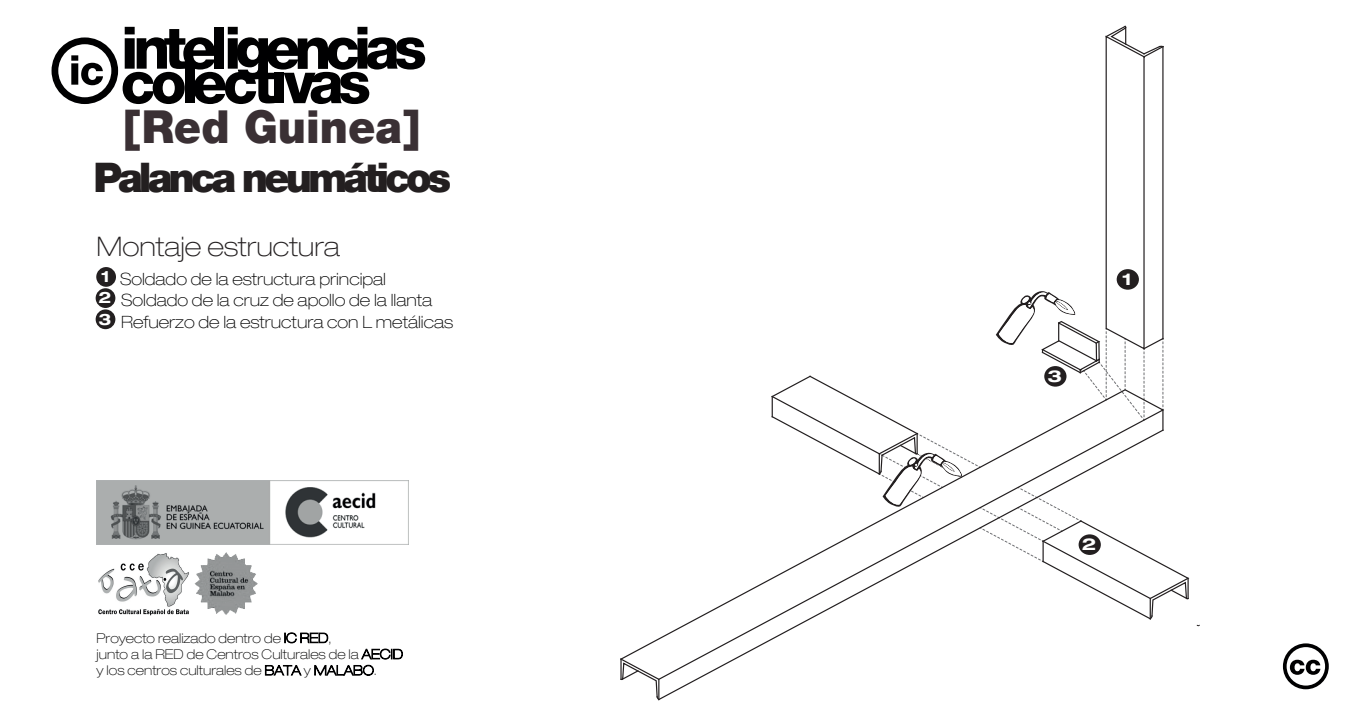
<style>
.page{position:relative;width:1350px;height:717px;background:#fff}
.page>*{position:absolute;margin:0;border:0;box-sizing:border-box;transform-origin:0 0}
.t1{font:900 45.45px "Helvetica 95";color:#3a3034;scale:.96 1}
.t2{font:900 40.65px "Helvetica 95";letter-spacing:-.1em;color:#231f20}
.t3{font:100 expanded 27px "Helvetica Neue LT Std";color:#231f20}
.t4{font:100 expanded 16.95px "Helvetica Neue LT Std";color:#000001}
.t5{font:700 expanded 16.35px "Helvetica Neue LT Std";color:#fff;scale:1.08 1}
.t6{font:100 expanded 13.5px/16.2px "Helvetica Neue LT Std";color:#000001}
.s1{font-weight:700;font-size:15.75px;color:#fff}
</style>
<div class="page">
<svg style="left:265px;top:632px;width:138px;height:44px"></svg>
<img style="left:194px;top:552px;width:64px;height:63px">
<img style="left:98px;top:553px;width:91px;height:63px">
<img style="left:97px;top:481px;width:311px;height:63px">
<svg style="left:1283px;top:643px;width:46px;height:46px"></svg>
<svg style="left:52px;top:27px;width:373px;height:77px"></svg>
<div style="left:96px;top:309px;width:19px;height:20px;background:#231f20;border-radius:50%"></div>
<div style="left:96px;top:288px;width:19px;height:20px;background:#231f20;border-radius:50%"></div>
<div style="left:96px;top:267px;width:20px;height:20px;background:#231f20;border-radius:50%"></div>
<svg style="left:657px;top:578px;width:141px;height:121px"></svg>
<svg style="left:620px;top:658px;width:41px;height:43px"></svg>
<svg style="left:771px;top:25px;width:429px;height:601px"></svg>
<div style="left:1117px;top:269px;width:22px;height:21px;background:#231f20;border-radius:50%"></div>
<div style="left:1079px;top:534px;width:22px;height:21px;background:#231f20;border-radius:50%"></div>
<div style="left:1044px;top:366px;width:23px;height:21px;background:#231f20;border-radius:50%"></div>
<h1 class="t1" style="left:124px;top:100px;width:310px">[Red Guinea]</h1>
<h2 class="t2" style="left:94px;top:153px;width:359px">Palanca neumáticos</h2>
<h3 class="t3" style="left:96px;top:230px;width:245px">Montaje estructura</h3>
<p class="t4" style="left:101px;top:268px;width:286px"><span class="s1">1</span> Soldado de la estructura principal</p>
<p class="t4" style="left:98px;top:290px;width:335px"><sup>2</sup> Soldado de la cruz de apollo de la llanta</p>
<p class="t4" style="left:98px;top:311px;width:356px"><sup>3</sup> Refuerzo de la estructura con L metálicas</p>
<p class="t6" style="left:97px;top:630px;width:186px">Proyecto realizado dentro de</p>
<p class="t6" style="left:97px;top:630px;width:264px;text-indent:232px">, junto a la RED de Centros Culturales de la y los centros culturales de</p>
<p class="t6" style="left:304px;top:662px;width:9px">y</p>
<p class="t6" style="left:374px;top:662px;width:4px">.</p>
<p class="t5" style="left:1047px;top:366px;width:15px">3</p>
<p class="t5" style="left:1122px;top:269px;width:11px">1</p>
<p class="t5" style="left:1082px;top:534px;width:15px">2</p>
</div>
